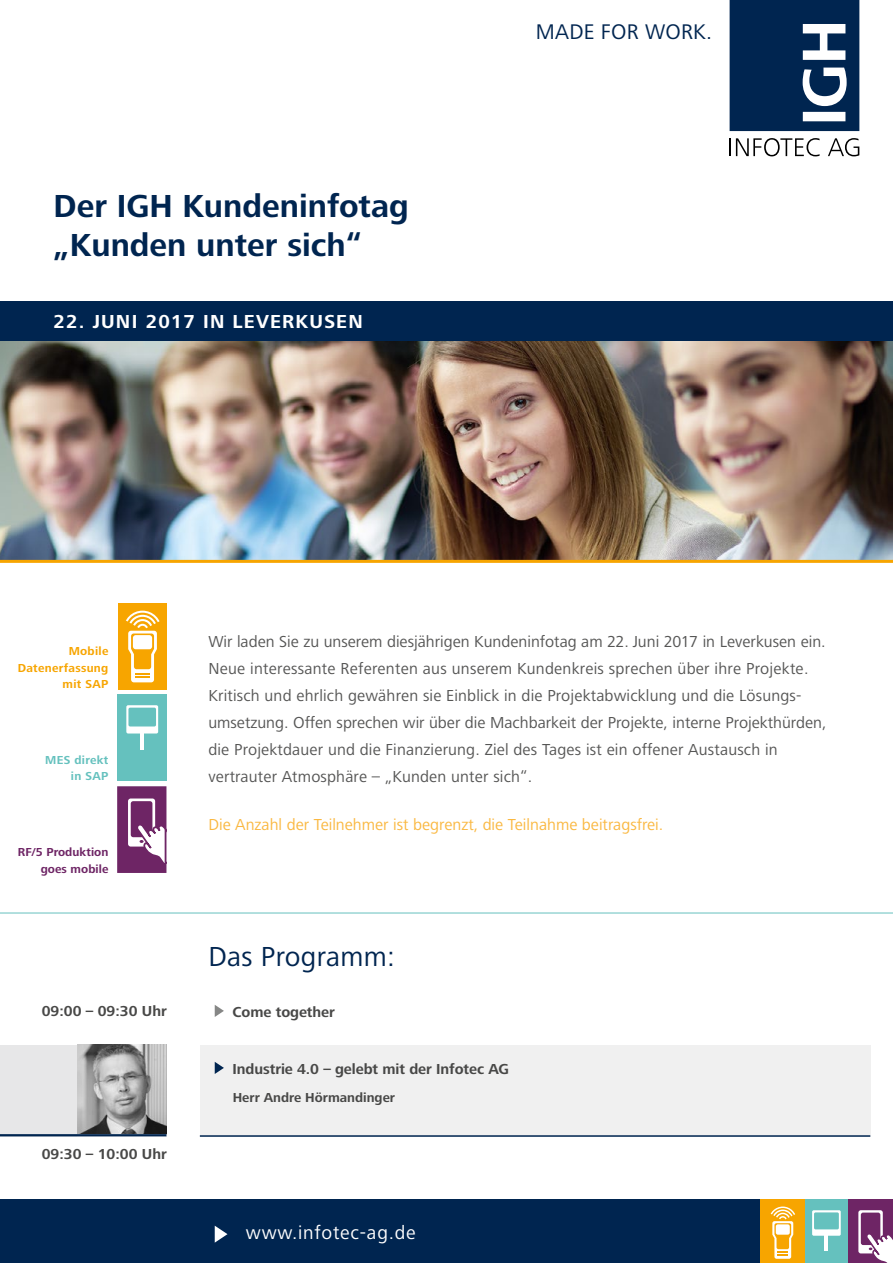
<style>
.page{position:relative;width:893px;height:1263px;background:#fff}
.page>*{position:absolute;margin:0;border:0;box-sizing:border-box;transform-origin:0 0}
.t1{font:700 33px/39px "Frutiger Next LT";color:#002550}
.t2{font:28.5px "Frutiger Next LT";letter-spacing:.01em;color:#002550}
.t3{font:21.9px "Frutiger Next LT";letter-spacing:.01em;color:#002550}
.t4{font:700 19.5px "Frutiger Next LT";letter-spacing:.06em;color:#fff}
.t5{font:19.5px "Frutiger Next LT";letter-spacing:.04em;color:#fff}
.t6{font:16.5px/27px "Frutiger Next LT";letter-spacing:.01em;color:#565655}
.t7{font:16.5px "Frutiger Next LT";color:#fab841}
.t8{font:700 15px "Frutiger Next LT";letter-spacing:-.005em;color:#484847}
.t9{font:700 13.5px "Frutiger Next LT";color:#484847}
.t10{font:700 12px/16.5px "Frutiger Next LT";letter-spacing:.025em;color:#f7a500;text-align:right}
.t11{font:700 12px/16.5px "Frutiger Next LT";letter-spacing:.005em;color:#6e2565;text-align:right}
.t12{font:700 12px/16.5px "Frutiger Next LT";letter-spacing:.025em;color:#65c1be;text-align:right}
</style>
<div class="page">
<div style="left:200px;top:1045px;width:670px;height:92px;background:#f0f0f0"></div>
<div style="left:0;top:1045px;width:166px;height:91px;background:#e7e7e8"></div>
<svg style="left:730px;top:0;width:129px;height:131px;background:#204066"></svg>
<svg style="left:730px;top:138px;width:90px;height:18px"></svg>
<svg style="left:828px;top:138px;width:31px;height:18px"></svg>
<svg style="left:215px;top:1005px;width:9px;height:12px"></svg>
<svg style="left:215px;top:1062px;width:9px;height:12px"></svg>
<div style="left:0;top:302px;width:893px;height:40px;background:#002550"></div>
<img style="left:0;top:342px;width:893px;height:218px">
<hr style="left:0;top:560px;width:893px;height:3px;background:#f7a500">
<hr style="left:0;top:913px;width:893px;height:1px;background:#65c1be">
<div style="left:0;top:1199px;width:883px;height:64px;background:#002550"></div>
<svg style="left:215px;top:1226px;width:12px;height:17px"></svg>
<div style="left:804px;top:1199px;width:45px;height:64px;background:#65c1be"></div>
<div style="left:812px;top:1210px;width:29px;height:26px;background:#fff;border-radius:2px"></div>
<div style="left:814px;top:1212px;width:25px;height:17px;background:#65c1be;border-radius:2px"></div>
<hr style="left:825px;top:1234px;width:3px;height:16px;background:#fff">
<div style="left:760px;top:1199px;width:44px;height:64px;background:#f7a500"></div>
<svg style="left:770px;top:1206px;width:26px;height:53px"></svg>
<div style="left:776px;top:1224px;width:14px;height:11px;background:#fff;border-radius:2px"></div>
<img style="left:77px;top:1045px;width:89px;height:89px">
<div style="left:118px;top:787px;width:48px;height:85px;background:#6e2565"></div>
<svg style="left:128px;top:798px;width:27px;height:48px"></svg>
<div style="left:131px;top:801px;width:21px;height:36px;background:#6e2565;border-radius:3px"></div>
<svg style="left:136px;top:821px;width:27px;height:40px"></svg>
<div style="left:117px;top:786px;width:49px;height:87px;border:2px solid #6e2565"></div>
<hr style="left:0;top:1134px;width:166px;height:2px;background:#002550">
<div style="left:118px;top:603px;width:49px;height:86px;background:#f7a500"></div>
<svg style="left:125px;top:611px;width:35px;height:71px"></svg>
<div style="left:133px;top:635px;width:19px;height:14px;background:#fff;border-radius:3px"></div>
<div style="left:118px;top:694px;width:49px;height:87px;background:#65c1be"></div>
<svg style="left:126px;top:705px;width:32px;height:28px"></svg>
<div style="left:128px;top:708px;width:28px;height:18px;background:#65c1be;border-radius:2px"></div>
<hr style="left:141px;top:731px;width:3px;height:19px;background:#fff">
<div style="left:849px;top:1199px;width:44px;height:64px;background:#6e2565"></div>
<svg style="left:858px;top:1210px;width:25px;height:43px"></svg>
<div style="left:861px;top:1212px;width:19px;height:33px;background:#6e2565;border-radius:2px"></div>
<svg style="left:865px;top:1231px;width:28px;height:32px"></svg>
<hr style="left:200px;top:1135px;width:670px;height:2px;background:#002550">
<h1 class="t1" style="left:54px;top:186px;width:357px">Der IGH Kundeninfotag „Kunden unter sich“</h1>
<p class="t4" style="left:54px;top:310px;width:311px">22. JUNI 2017 IN LEVERKUSEN</p>
<h3 class="t3" style="left:536px;top:20px;width:178px">MADE FOR WORK.</h3>
<p class="t10" style="left:18px;top:643px;width:92px">Mobile<br>Datenerfassung mit SAP</p>
<p class="t12" style="left:45px;top:752px;width:65px">MES direkt in SAP</p>
<p class="t11" style="left:18px;top:844px;width:92px">RF/5 Produktion goes mobile</p>
<p class="t8" style="left:42px;top:1003px;width:127px">09:00 – 09:30 Uhr</p>
<p class="t8" style="left:42px;top:1146px;width:127px">09:30 – 10:00 Uhr</p>
<p class="t6" style="left:208px;top:628px;width:620px">Wir laden Sie zu unserem diesjährigen Kundeninfotag am 22. Juni 2017 in Leverkusen ein.<br>Neue interessante Referenten aus unserem Kundenkreis sprechen über ihre Projekte.<br>Kritisch und ehrlich gewähren sie Einblick in die Projektabwicklung und die Lösungs&shy;umsetzung. Offen sprechen wir über die Machbarkeit der Projekte, interne Projekthürden, die Projektdauer und die Finanzierung. Ziel des Tages ist ein offener Austausch in vertrauter Atmosphäre – „Kunden unter sich“.</p>
<p class="t7" style="left:208px;top:816px;width:456px">Die Anzahl der Teilnehmer ist begrenzt, die Teilnahme beitragsfrei.</p>
<h2 class="t2" style="left:208px;top:941px;width:188px">Das Programm:</h2>
<p class="t8" style="left:233px;top:1003px;width:104px">Come together</p>
<p class="t8" style="left:233px;top:1060px;width:278px">Industrie 4.0 – gelebt mit der Infotec AG</p>
<p class="t9" style="left:233px;top:1090px;width:164px">Herr Andre Hörmandinger</p>
<p class="t5" style="left:246px;top:1222px;width:171px">www.infotec-ag.de</p>
</div>
